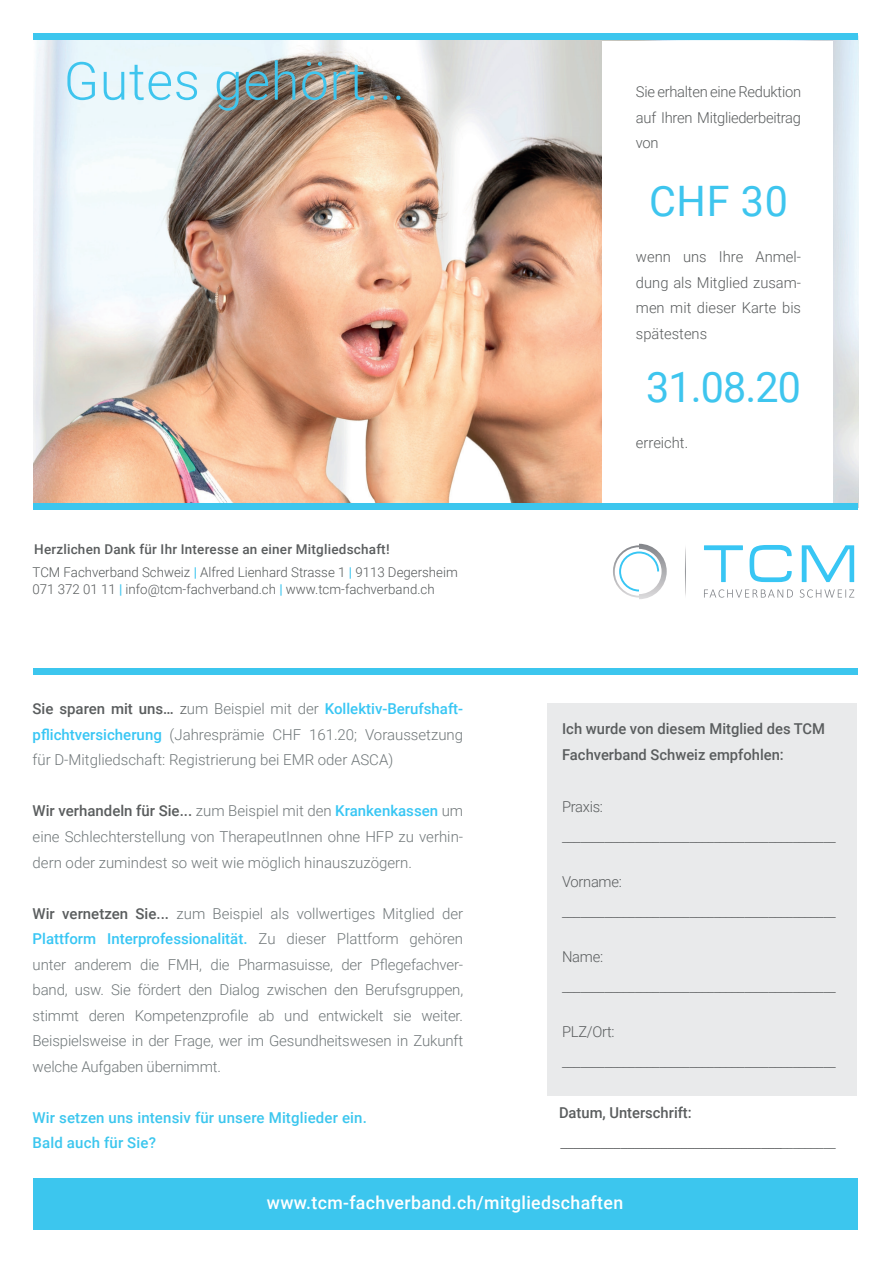
<style>
.page{position:relative;width:893px;height:1263px;background:#fff}
.page>*{position:absolute;margin:0;border:0;box-sizing:border-box;transform-origin:0 0}
.t1{font:300 52.5px "Roboto";letter-spacing:.015em;color:#3ec5ee}
.t2{font:42px "Roboto";letter-spacing:-.005em;color:#3ec5ee}
.t3{font:500 18px "Roboto";letter-spacing:.02em;color:#fff}
.t4{font:300 16.5px "Roboto";color:#5a5d5e}
.t5{font:300 15px/25.5px "Roboto";color:#707779;text-align:justify}
.t6{font:300 15px/25.5px "Roboto";letter-spacing:-.02em;color:#5a5d5e}
.t7{font:500 15px/25.5px "Roboto";color:#5a5d5e}
.t8{font:500 15px/25.5px "Roboto";letter-spacing:.01em;color:#3cc6ee}
.t9{font:300 15px "Roboto";color:#5a5d5e}
.t10{font:300 13.5px/23.2px "Roboto";color:#55595a}
.s1{font-weight:500;color:#5a5d5e}
.s2{font-weight:500;color:#3ec5ee}
.s3{color:#5a5d5e}
.s4{font-weight:500;color:#38c6f4}
.s5{font-size:15px}
</style>
<div class="page">
<img style="left:34px;top:36px;width:825px;height:472px">
<div style="left:602px;top:41px;width:231px;height:464px;background:#fff"></div>
<svg style="left:704px;top:545px;width:39px;height:37px"></svg>
<svg style="left:750px;top:545px;width:42px;height:37px"></svg>
<svg style="left:802px;top:545px;width:52px;height:37px"></svg>
<svg style="left:613px;top:544px;width:54px;height:55px"></svg>
<svg style="left:704px;top:589px;width:89px;height:9px"></svg>
<svg style="left:800px;top:589px;width:54px;height:9px"></svg>
<svg style="left:685px;top:547px;width:1px;height:49px"></svg>
<div style="left:33px;top:503px;width:824px;height:7px;background:#3cc6ee"></div>
<div style="left:33px;top:33px;width:824px;height:7px;background:#3cc6ee"></div>
<div style="left:33px;top:1179px;width:824px;height:51px;background:#3cc6ee"></div>
<div style="left:33px;top:668px;width:824px;height:7px;background:#3cc6ee"></div>
<div style="left:547px;top:703px;width:310px;height:393px;background:#e9eaeb"></div>
<h1 class="t1" style="left:64px;top:44px;width:343px">Gutes gehört...</h1>
<p class="t10" style="left:33px;top:537px;width:427px"><span class="s1">Herzlichen Dank für Ihr Interesse an einer Mitgliedschaft!<br></span>TCM Fachverband Schweiz <span class="s2">|</span> Alfred Lienhard Strasse 1 <span class="s2">|</span> 9113 Degersheim</p>
<p class="t10" style="left:33px;top:577px;width:404px">071 372 01 11 <span class="s2">|</span> info@tcm-fachverband.ch <span class="s2">|</span> www.tcm-fachverband.ch</p>
<p class="t5" style="left:33px;top:696px;width:432px"><span class="s1">Sie sparen mit uns…</span> <span class="s3">z</span>um Beispiel mit der <span class="s4">Kollektiv-Berufshaft&shy;pflichtversicherung</span> (Jahresprämie CHF 161.20; Voraussetzung für D-Mitgliedschaft: Registrierung bei EMR oder ASCA)</p>
<p class="t5" style="left:33px;top:798px;width:432px"><span class="s1">Wir verhandeln für Sie...</span> zum Beispiel mit den <span class="s4">Krankenkassen</span> um eine Schlechterstellung von TherapeutInnen ohne HFP zu verhin&shy;dern oder zumindest so weit wie möglich hinauszuzögern.</p>
<p class="t5" style="left:33px;top:900px;width:432px"><span class="s1">Wir vernetzen Sie...</span> zum Beispiel als vollwertiges Mitglied der <span class="s4">Plattform Interprofessionalität.</span> Zu dieser Plattform gehören unter anderem die FMH, die Pharmasuisse, der Pflegefachver&shy;band, usw. Sie fördert den Dialog zwischen den Berufsgruppen, stimmt deren Kompetenzprofile ab und entwickelt sie weiter.<br>Beispielsweise in der Frage, wer im Gesundheitswesen in Zukunft welche Aufgaben übernimmt.</p>
<p class="t8" style="left:33px;top:1104px;width:336px">Wir setzen uns intensiv für unsere Mitglieder ein.<br>Bald auch für Sie?</p>
<p class="t6" style="left:636px;top:79px;width:167px;text-align:justify">Sie erhalten eine Reduktion auf Ihren Mitgliederbeitrag von</p>
<h2 class="t2" style="left:649px;top:171px;width:140px">CHF 30</h2>
<p class="t6" style="left:636px;top:244px;width:167px;text-align:justify">wenn uns Ihre Anmel&shy;dung als Mitglied zusam&shy;men mit dieser Karte bis spätestens</p>
<h2 class="t2" style="left:646px;top:357px;width:157px">31.08.20</h2>
<p class="t9" style="left:636px;top:432px;width:54px">erreicht.</p>
<p class="t7" style="left:562px;top:715px;width:265px">Ich wurde von diesem Mitglied des TCM<br>Fachverband Schweiz empfohlen:</p>
<p class="t6" style="left:562px;top:791px;width:275px;line-height:30px">Praxis: _____________________________________________</p>
<p class="t6" style="left:562px;top:866px;width:275px;line-height:30px">Vorname: _____________________________________________</p>
<p class="t6" style="left:562px;top:941px;width:275px;line-height:30px">Name: _____________________________________________</p>
<p class="t6" style="left:562px;top:1016px;width:275px;line-height:30px">PLZ/Ort: _____________________________________________</p>
<p class="t7" style="left:559px;top:1099px;width:134px">Datum, Unterschrift:</p>
<p class="t4" style="left:560px;top:1130px;width:277px">_________________________________<span class="s5">_________</span></p>
<p class="t3" style="left:267px;top:1190px;width:358px">www.tcm-fachverband.ch/mitgliedschaften</p>
</div>
